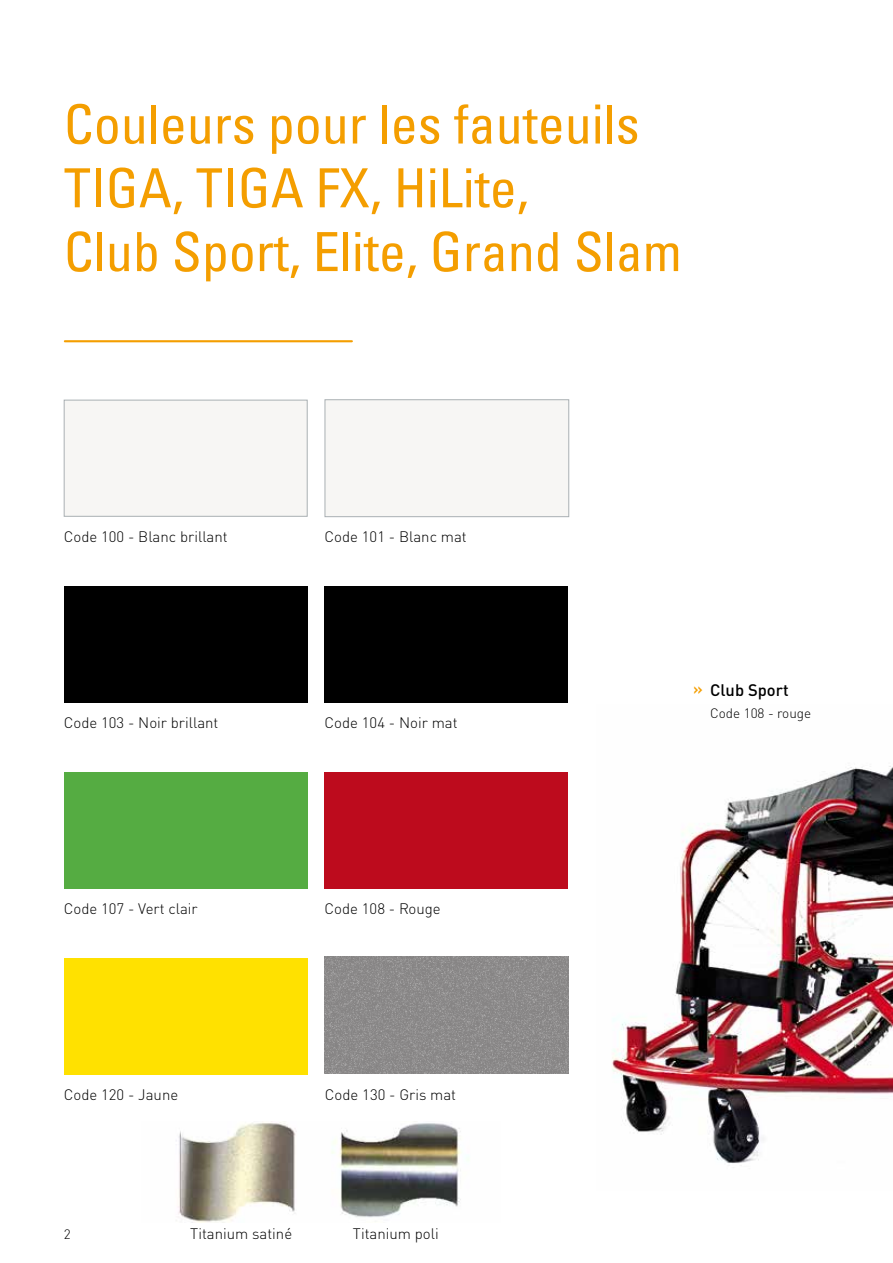
<style>
.page{position:relative;width:893px;height:1263px;background:#fff}
.page>*{position:absolute;margin:0;border:0;box-sizing:border-box;transform-origin:0 0}
.t1{font:condensed 54px/63.8px "Univers Com 57";color:#f49e00}
.t2{font:500 16.5px "DINOT";color:#000}
.t3{font:300 15px "DINOT";color:#000}
.t4{font:300 13.5px "DINOT";color:#000}
.s1{color:#f49e00}
</style>
<div class="page">
<div style="left:64px;top:772px;width:244px;height:117px;background:#55ac42"></div>
<div style="left:325px;top:772px;width:243px;height:117px;background:#bd0b1d"></div>
<div style="left:64px;top:958px;width:244px;height:117px;background:#ffe100"></div>
<img style="left:612px;top:766px;width:281px;height:397px">
<hr style="left:65px;top:340px;width:287px;height:2px;background:#f49e00">
<div style="left:64px;top:400px;width:244px;height:117px;background:#f7f6f4;border:1px solid #aab0b3"></div>
<div style="left:325px;top:399px;width:244px;height:118px;background:#f7f6f4;border:1px solid #aab0b3"></div>
<div style="left:325px;top:586px;width:243px;height:117px;background:#000"></div>
<div style="left:64px;top:586px;width:244px;height:117px;background:#000"></div>
<img style="left:325px;top:957px;width:243px;height:117px">
<img style="left:176px;top:1121px;width:286px;height:101px">
<h1 class="t1" style="left:64px;top:92px;width:619px">Couleurs pour les fauteuils<br>TIGA, TIGA FX, HiLite,<br>Club Sport, Elite, Grand Slam</h1>
<p class="t3" style="left:64px;top:528px;width:165px">Code 100 - Blanc brillant</p>
<p class="t3" style="left:325px;top:528px;width:144px">Code 101 - Blanc mat</p>
<p class="t3" style="left:64px;top:714px;width:156px">Code 103 - Noir brillant</p>
<p class="t3" style="left:325px;top:714px;width:135px">Code 104 - Noir mat</p>
<p class="t3" style="left:64px;top:900px;width:135px">Code 107 - Vert clair</p>
<p class="t3" style="left:325px;top:900px;width:118px">Code 108 - Rouge</p>
<p class="t3" style="left:64px;top:1086px;width:116px">Code 120 - Jaune</p>
<p class="t3" style="left:325px;top:1086px;width:133px">Code 130 - Gris mat</p>
<p class="t4" style="left:64px;top:1225px;width:8px">2</p>
<p class="t3" style="left:190px;top:1224px;width:103px">Titanium satiné</p>
<p class="t3" style="left:353px;top:1224px;width:87px">Titanium poli</p>
<p class="t2" style="left:693px;top:680px;width:97px"><span class="s1">»</span> Club Sport</p>
<p class="t4" style="left:710px;top:704px;width:103px">Code 108 - rouge</p>
</div>
